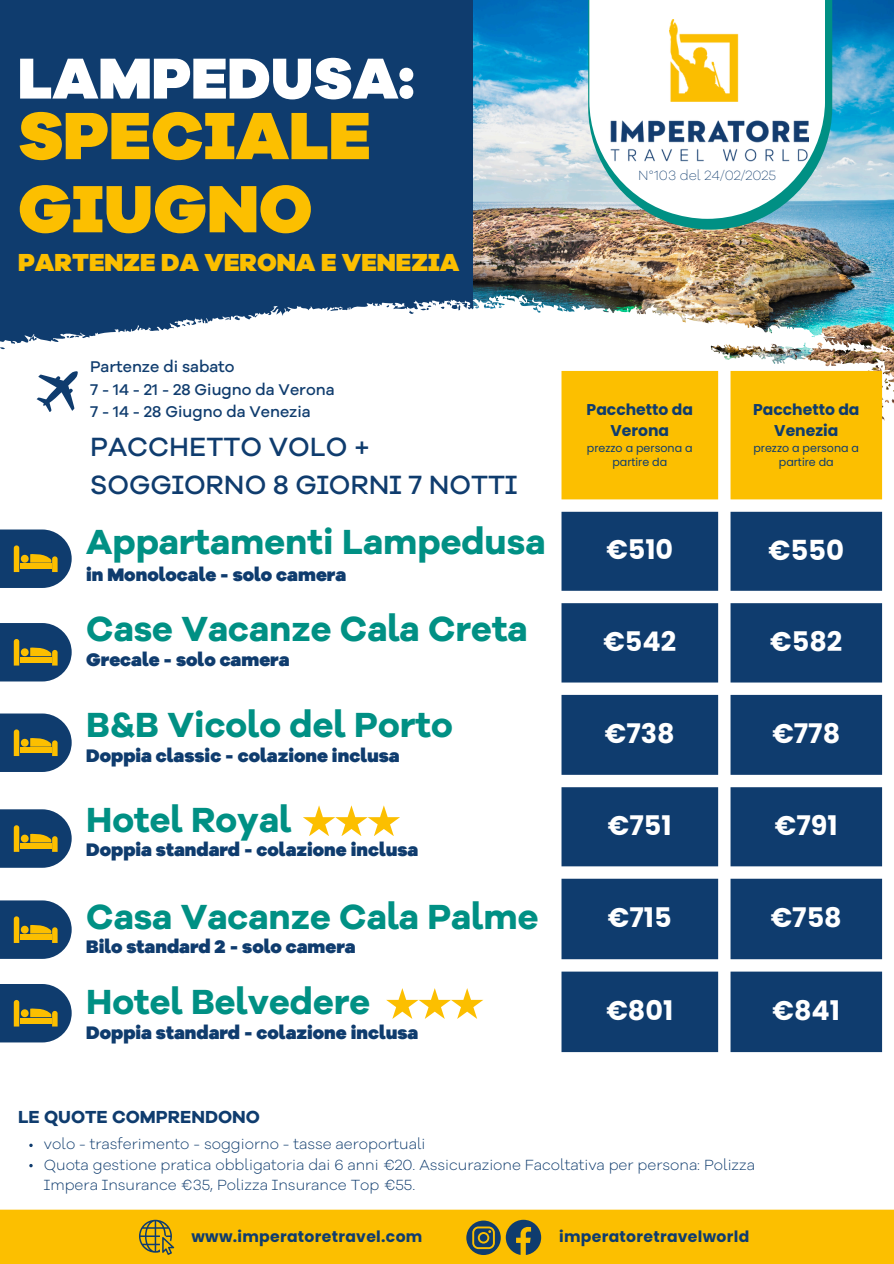
<style>
.page{position:relative;width:894px;height:1264px;background:#fff}
.page>*{position:absolute;margin:0;border:0;box-sizing:border-box;transform-origin:0 0}
.t1{font:900 69px/73.2px "Galano Grotesque Alt";color:#fcbf00}
.t2{font:900 59.55px "Galano Grotesque Alt";color:#fff}
.t3{font:700 36px "Galano Grotesque Alt";color:#009084}
.t4{font:700 27.6px "Poppins";color:#fff}
.t5{font:500 27.15px/37.7px "Galano Grotesque Alt";color:#0f3c6e}
.t6{font:700 27px "Poppins";color:#fff}
.t7{font:900 25.5px "Galano Grotesque Alt";color:#fcbf00}
.t8{font:900 18.75px "Galano Grotesque Alt";color:#0f3c6e}
.t9{font:700 18px "Galano Grotesque Alt";color:#0f3c6e}
.t10{font:500 16.05px "Galano Grotesque Alt";color:#0f3c6e}
.t11{font:700 15.6px "Poppins";letter-spacing:.02em;color:#0f3c6e}
.t12{font:700 15.6px/21.3px "Poppins";color:#0f3c6e;text-align:center}
.t13{font:300 15.15px/20.2px "Galano Grotesque Alt";color:#0f3c6e}
.t14{font:200 13.8px "Galano Grotesque Alt";color:#0f3c6e}
.t15{font:11.1px/14.9px "Poppins";color:#0f3c6e;text-align:center}
</style>
<div class="page">
<div style="left:0;top:1209px;width:893px;height:54px;background:#fcbf00"></div>
<svg style="left:139px;top:1219px;width:35px;height:35px"></svg>
<svg style="left:466px;top:1219px;width:75px;height:35px"></svg>
<img style="left:472px;top:0;width:421px;height:294px">
<img style="left:588px;top:0;width:244px;height:229px">
<svg style="left:589px;top:0;width:235px;height:219px"></svg>
<img style="left:669px;top:20px;width:75px;height:78px">
<img style="left:605px;top:98px;width:203px;height:70px">
<div style="left:0;top:0;width:472px;height:412px;background:#0f3c6e"></div>
<svg style="left:0;top:294px;width:893px;height:268px"></svg>
<svg style="left:37px;top:371px;width:41px;height:41px"></svg>
<div style="left:561px;top:371px;width:320px;height:128px;background:#fcbf00"></div>
<svg style="left:561px;top:512px;width:320px;height:540px;background:#335983"></svg>
<svg style="left:29px;top:1164px;width:4px;height:3px"></svg>
<svg style="left:0;top:623px;width:72px;height:58px;background:#415d6e"></svg>
<div style="left:20px;top:657px;width:31px;height:5px;background:#fcbf00"></div>
<svg style="left:0;top:713px;width:72px;height:59px;background:#415e71"></svg>
<div style="left:20px;top:747px;width:31px;height:6px;background:#fcbf00"></div>
<svg style="left:0;top:809px;width:72px;height:58px;background:#415e6f"></svg>
<div style="left:20px;top:843px;width:31px;height:5px;background:#fcbf00"></div>
<svg style="left:0;top:900px;width:72px;height:58px;background:#425e6f"></svg>
<div style="left:20px;top:934px;width:31px;height:5px;background:#fcbf00"></div>
<svg style="left:0;top:529px;width:72px;height:59px;background:#415e71"></svg>
<div style="left:20px;top:563px;width:31px;height:6px;background:#fcbf00"></div>
<svg style="left:303px;top:805px;width:97px;height:31px"></svg>
<svg style="left:0;top:984px;width:72px;height:58px;background:#415d6f"></svg>
<div style="left:20px;top:1017px;width:31px;height:6px;background:#fcbf00"></div>
<svg style="left:386px;top:988px;width:97px;height:30px"></svg>
<p class="t2" style="left:18px;top:53px;width:397px">LAMPEDUSA:</p>
<p class="t1" style="left:18px;top:105px;width:354px">SPECIALE<br>GIUGNO</p>
<p class="t7" style="left:18px;top:251px;width:443px">PARTENZE DA VERONA E VENEZIA</p>
<p class="t10" style="left:90px;top:360px;width:146px">Partenze di sabato</p>
<p class="t10" style="left:90px;top:382px;width:246px">7 - 14 - 21 - 28 Giugno da Verona</p>
<p class="t10" style="left:90px;top:404px;width:222px">7 - 14 - 28 Giugno da Venezia</p>
<p class="t5" style="left:90px;top:430px;width:428px">PACCHETTO VOLO +<br>SOGGIORNO 8 GIORNI 7 NOTTI</p>
<h6 class="t3" style="left:86px;top:526px;width:460px">Appartamenti Lampedusa</h6>
<h2 class="t8" style="left:86px;top:566px;width:261px">in Monolocale - solo camera</h2>
<p class="t3" style="left:86px;top:614px;width:443px">Case Vacanze Cala Creta</p>
<h6 class="t8" style="left:86px;top:651px;width:205px">Grecale - solo camera</h6>
<h2 class="t3" style="left:86px;top:710px;width:368px">B&amp;B Vicolo del Porto</h2>
<p class="t8" style="left:86px;top:747px;width:315px">Doppia classic - colazione inclusa</p>
<h2 class="t3" style="left:86px;top:804px;width:206px">Hotel Royal</h2>
<p class="t8" style="left:86px;top:841px;width:333px">Doppia standard - colazione inclusa</p>
<h6 class="t3" style="left:86px;top:901px;width:453px">Casa Vacanze Cala Palme</h6>
<h2 class="t8" style="left:86px;top:939px;width:271px">Bilo standard 2 - solo camera</h2>
<p class="t3" style="left:86px;top:987px;width:285px">Hotel Belvedere</p>
<h6 class="t8" style="left:86px;top:1024px;width:333px">Doppia standard - colazione inclusa</h6>
<p class="t9" style="left:18px;top:1109px;width:243px">LE QUOTE COMPRENDONO</p>
<p class="t14" style="left:638px;top:169px;width:139px">N°103 del 24/02/2025</p>
<h3 class="t12" style="left:586px;top:398px;width:108px">Pacchetto da<br>Verona</h3>
<p class="t15" style="left:586px;top:440px;width:107px">prezzo a persona a partire da</p>
<p class="t12" style="left:752px;top:398px;width:108px">Pacchetto da<br>Venezia</p>
<p class="t15" style="left:753px;top:440px;width:107px">prezzo a persona a partire da</p>
<p class="t6" style="left:606px;top:531px;width:68px">€510</p>
<p class="t4" style="left:768px;top:531px;width:77px">€550</p>
<p class="t6" style="left:603px;top:622px;width:74px">€542</p>
<p class="t6" style="left:770px;top:622px;width:73px">€582</p>
<p class="t6" style="left:604px;top:715px;width:71px">€738</p>
<h3 class="t6" style="left:772px;top:715px;width:69px">€778</h3>
<p class="t6" style="left:607px;top:806px;width:65px">€751</p>
<p class="t6" style="left:774px;top:806px;width:64px">€791</p>
<p class="t6" style="left:607px;top:898px;width:65px">€715</p>
<p class="t6" style="left:770px;top:898px;width:72px">€758</p>
<p class="t6" style="left:606px;top:991px;width:68px">€801</p>
<p class="t6" style="left:772px;top:991px;width:69px">€841</p>
<p class="t13" style="left:44px;top:1135px;width:383px">volo - trasferimento - soggiorno - tasse aeroportuali</p>
<p class="t13" style="left:44px;top:1155px;width:712px">Quota gestione pratica obbligatoria dai 6 anni €20. Assicurazione Facoltativa per persona: Polizza<br>Impera Insurance €35, Polizza Insurance Top €55.</p>
<p class="t11" style="left:191px;top:1225px;width:232px">www.imperatoretravel.com</p>
<h1 class="t11" style="left:559px;top:1225px;width:192px">imperatoretravelworld</h1>
</div>
